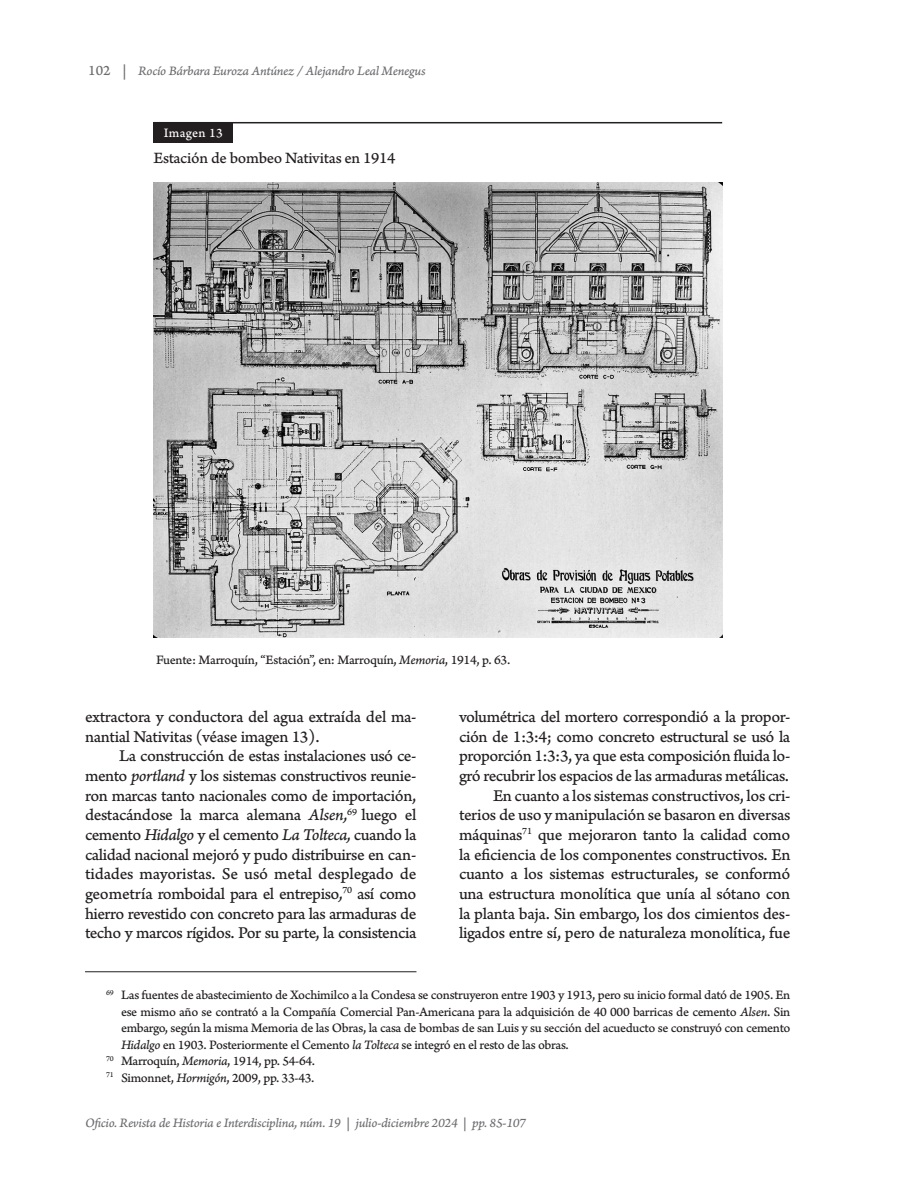
<style>
.page{position:relative;width:918px;height:1188px;background:#fff}
.page>*{position:absolute;margin:0;border:0;box-sizing:border-box;transform-origin:0 0}
.Texto{font:17.25px/19.6px "Arno Pro Caption";letter-spacing:-.025em;color:#231f20;text-align:justify}
.Texto_sin_tabulacion{font:17.25px/19.6px "Arno Pro Caption";color:#231f20}
.texto_imagen{font:16.5px "Arno Pro Caption";letter-spacing:-.025em;color:#231f20}
.Nota_al_pie{font:13.5px/16.5px "Arno Pro Caption";letter-spacing:-.025em;color:#231f20;text-align:justify}
.t1{font:13.5px "Arno Pro Italic Caption";letter-spacing:-.025em;color:#6c6d70}
.fuente_imagen{font:13.5px "Arno Pro Caption";letter-spacing:-.02em;color:#231f20}
.Numero_de_tabla{font:13.5px "Arno Pro Caption";color:#fff}
.s1{font-family:"Arno Pro Caption";font-size:15px}
.s2{font-family:"Arno Pro Italic Caption"}
</style>
<div class="page">
<hr style="left:85px;top:972px;width:331px;height:1px;background:#231f20">
<hr style="left:154px;top:122px;width:568px;height:1px;background:#231f20">
<div style="left:153px;top:122px;width:80px;height:21px;background:#231f20"></div>
<img style="left:153px;top:182px;width:569px;height:456px">
<p class="t1" style="left:88px;top:62px;width:339px"><span class="s1">102 |</span> Rocío Bárbara Euroza Antúnez / Alejandro Leal Menegus</p>
<p class="Numero_de_tabla" style="left:164px;top:125px;width:60px">Imagen 13</p>
<p class="texto_imagen" style="left:153px;top:148px;width:243px">Estación de bombeo Nativitas en 1914</p>
<p class="fuente_imagen" style="left:156px;top:652px;width:356px">Fuente: Marroquín, “Estación”, en: Marroquín, <span class="s2">Memoria</span>, 1914, p. 63.</p>
<p class="Texto_sin_tabulacion" style="left:85px;top:708px;width:333px">extractora y conductora del agua extraída del ma&shy;nantial Nativitas (véase imagen 13).</p>
<p class="Texto" style="left:85px;top:747px;width:333px;text-indent:34px">La construcción de estas instalaciones usó ce&shy;mento <span class="s2">portland</span> y los sistemas constructivos reunie&shy;ron marcas tanto nacionales como de importación, destacándose la marca alemana <span class="s2">Alsen,</span><sup>69</sup> luego el cemento <span class="s2">Hidalgo</span> y el cemento <span class="s2">La Tolteca,</span> cuando la calidad nacional mejoró y pudo distribuirse en can&shy;tidades mayoristas. Se usó metal desplegado de geometría romboidal para el entrepiso<span class="s2">,</span><sup>70</sup> así como hierro revestido con concreto para las armaduras de techo y marcos rígidos. Por su parte, la consistencia</p>
<p class="Texto" style="left:459px;top:708px;width:333px">volumétrica del mortero correspondió a la propor&shy;ción de 1:3:4; como concreto estructural se usó la proporción 1:3:3, ya que esta composición fluida lo&shy;gró recubrir los espacios de las armaduras metálicas.</p>
<p class="Texto" style="left:459px;top:786px;width:333px;text-indent:34px">En cuanto a los sistemas constructivos, los cri&shy;terios de uso y manipulación se basaron en diversas máquinas<sup>71</sup> que mejoraron tanto la calidad como la eficiencia de los componentes constructivos. En cuanto a los sistemas estructurales, se conformó una estructura monolítica que unía al sótano con la planta baja. Sin embargo, los dos cimientos des&shy;ligados entre sí, pero de naturaleza monolítica, fue</p>
<p class="Nota_al_pie" style="left:121px;top:988px;width:671px;text-indent:-15px"><sup>69</sup> Las fuentes de abastecimiento de Xochimilco a la Condesa se construyeron entre 1903 y 1913, pero su inicio formal dató de 1905. En ese mismo año se contrató a la Compañía Comercial Pan-Americana para la adquisición de 40 000 barricas de cemento <span class="s2">Alsen</span>. Sin embargo, según la misma Memoria de las Obras, la casa de bombas de san Luis y su sección del acueducto se construyó con cemento <span class="s2">Hidalgo</span> en 1903. Posteriormente el Cemento <span class="s2">la Tolteca</span> se integró en el resto de las obras.</p>
<p class="Nota_al_pie" style="left:106px;top:1054px;width:211px"><sup>70</sup> Marroquín, <span class="s2">Memoria</span>, 1914, pp. 54-64.</p>
<p class="Nota_al_pie" style="left:106px;top:1070px;width:210px"><sup>71</sup> Simonnet, <span class="s2">Hormigón</span>, 2009, pp. 33-43.</p>
<p class="t1" style="left:85px;top:1115px;width:443px">Oficio. Revista de Historia e Interdisciplina, núm. 19 | julio-diciembre 2024 | pp. 85-107</p>
</div>
